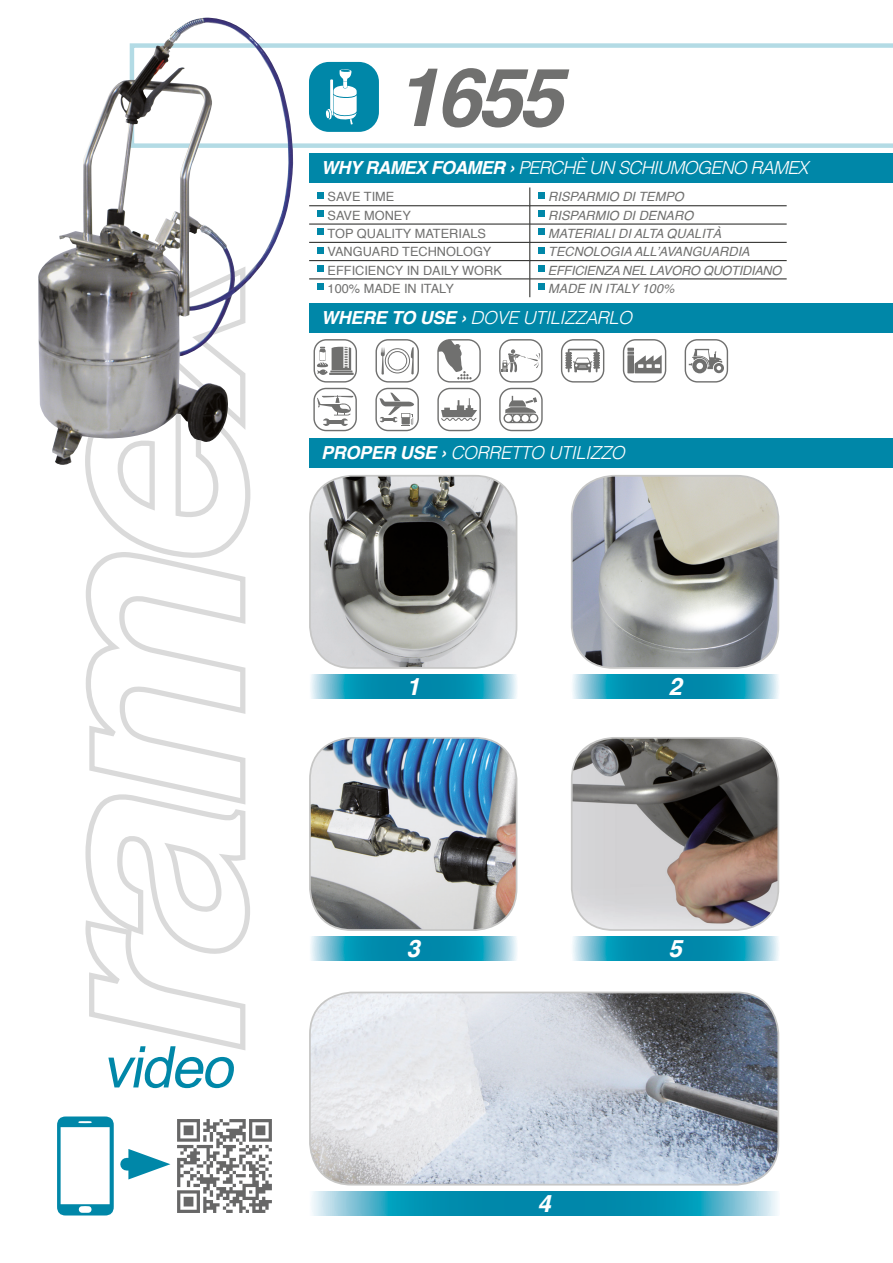
<style>
.page{position:relative;width:893px;height:1263px;background:#fff}
.page>*{position:absolute;margin:0;border:0;box-sizing:border-box;transform-origin:0 0}
.t1{font:italic 700 81px "Helvetica";color:#70706f}
.t2{font:italic 57.6px "Arial";color:#0087a8}
.t3{font:italic 700 24px "Helvetica";color:#fff}
.t4{font:italic 300 18px "Helvetica";letter-spacing:-.02em;color:#fff}
.t5{font:italic 300 18px "Helvetica";letter-spacing:-.04em;color:#fff}
.t6{font:italic 12.75px "Helvetica";color:#70706f}
.t7{font:12.75px "Helvetica";color:#70706f}
.t8{font:italic 12.75px "Helvetica";letter-spacing:-.02em;color:#70706f}
.s1{font-weight:700}
</style>
<div class="page">
<svg style="left:85px;top:465px;width:166px;height:585px"></svg>
<svg style="left:294px;top:43px;width:599px;height:105px"></svg>
<div style="left:309px;top:153px;width:584px;height:30px;background:#0087a8"></div>
<div style="left:309px;top:303px;width:584px;height:30px;background:#0087a8"></div>
<div style="left:309px;top:438px;width:584px;height:29px;background:#0087a8"></div>
<hr style="left:309px;top:205px;width:221px;height:1px;background:#1d1d1b">
<hr style="left:530px;top:205px;width:257px;height:1px;background:#1d1d1b">
<hr style="left:309px;top:224px;width:221px;height:1px;background:#1d1d1b">
<hr style="left:530px;top:224px;width:257px;height:1px;background:#1d1d1b">
<hr style="left:309px;top:242px;width:221px;height:1px;background:#1d1d1b">
<hr style="left:530px;top:242px;width:257px;height:1px;background:#1d1d1b">
<hr style="left:309px;top:260px;width:221px;height:1px;background:#1d1d1b">
<hr style="left:530px;top:260px;width:257px;height:1px;background:#1d1d1b">
<hr style="left:309px;top:279px;width:221px;height:1px;background:#1d1d1b">
<hr style="left:530px;top:279px;width:257px;height:1px;background:#1d1d1b">
<svg style="left:530px;top:187px;width:1px;height:110px"></svg>
<svg style="left:318px;top:192px;width:6px;height:6px"></svg>
<div style="left:538px;top:192px;width:7px;height:6px;background:#0087a8"></div>
<div style="left:318px;top:210px;width:6px;height:7px;background:#0087a8"></div>
<div style="left:538px;top:210px;width:7px;height:7px;background:#0087a8"></div>
<svg style="left:318px;top:229px;width:6px;height:6px"></svg>
<div style="left:538px;top:229px;width:7px;height:6px;background:#0087a8"></div>
<svg style="left:318px;top:247px;width:6px;height:6px"></svg>
<div style="left:538px;top:247px;width:7px;height:6px;background:#0087a8"></div>
<div style="left:318px;top:265px;width:6px;height:7px;background:#0087a8"></div>
<div style="left:538px;top:265px;width:7px;height:7px;background:#0087a8"></div>
<svg style="left:318px;top:284px;width:6px;height:6px"></svg>
<div style="left:538px;top:284px;width:7px;height:6px;background:#0087a8"></div>
<svg style="left:439px;top:341px;width:33px;height:38px"></svg>
<div style="left:437px;top:339px;width:44px;height:44px;border:1px solid #70706f;border-radius:12px"></div>
<div style="left:375px;top:339px;width:44px;height:44px;border:1px solid #70706f;border-radius:12px"></div>
<svg style="left:381px;top:347px;width:4px;height:28px"></svg>
<svg style="left:410px;top:347px;width:4px;height:27px"></svg>
<div style="left:385px;top:348px;width:25px;height:25px;border:1px solid #70706f;border-radius:50%"></div>
<div style="left:388px;top:351px;width:19px;height:20px;border:1px solid #70706f;border-radius:50%"></div>
<div style="left:314px;top:339px;width:43px;height:44px;border:1px solid #70706f;border-radius:12px"></div>
<hr style="left:329px;top:373px;width:25px;height:2px;background:#70706f">
<hr style="left:330px;top:370px;width:22px;height:2px;background:#70706f">
<svg style="left:317px;top:347px;width:34px;height:28px"></svg>
<div style="left:623px;top:339px;width:43px;height:44px;border:1px solid #70706f;border-radius:12px"></div>
<svg style="left:627px;top:348px;width:35px;height:25px"></svg>
<div style="left:499px;top:339px;width:44px;height:44px;border:1px solid #70706f;border-radius:12px"></div>
<svg style="left:502px;top:349px;width:39px;height:23px"></svg>
<div style="left:561px;top:339px;width:43px;height:44px;border:1px solid #70706f;border-radius:12px"></div>
<svg style="left:560px;top:349px;width:45px;height:23px"></svg>
<div style="left:685px;top:339px;width:43px;height:44px;border:1px solid #70706f;border-radius:12px"></div>
<svg style="left:689px;top:349px;width:35px;height:24px"></svg>
<div style="left:313px;top:388px;width:44px;height:43px;border:1px solid #70706f;border-radius:12px"></div>
<svg style="left:317px;top:395px;width:36px;height:31px"></svg>
<div style="left:375px;top:388px;width:44px;height:43px;border:1px solid #70706f;border-radius:12px"></div>
<svg style="left:379px;top:393px;width:35px;height:33px"></svg>
<div style="left:437px;top:388px;width:44px;height:43px;border:1px solid #70706f;border-radius:12px"></div>
<svg style="left:441px;top:398px;width:36px;height:23px"></svg>
<div style="left:499px;top:388px;width:44px;height:43px;border:1px solid #70706f;border-radius:12px"></div>
<svg style="left:503px;top:396px;width:35px;height:27px"></svg>
<div style="left:309px;top:62px;width:70px;height:70px;background:#0087a8;border-radius:20px"></div>
<svg style="left:325px;top:69px;width:32px;height:56px"></svg>
<img style="left:572px;top:476px;width:206px;height:192px">
<div style="left:571px;top:475px;width:208px;height:194px;border:2px solid #c7c7c6;border-radius:42px"></div>
<img style="left:572px;top:738px;width:206px;height:192px">
<div style="left:571px;top:737px;width:208px;height:194px;border:2px solid #c7c7c6;border-radius:42px"></div>
<img style="left:310px;top:476px;width:207px;height:192px">
<div style="left:309px;top:475px;width:208px;height:194px;border:2px solid #c7c7c6;border-radius:42px"></div>
<img style="left:310px;top:993px;width:468px;height:192px">
<div style="left:309px;top:991px;width:470px;height:194px;border:2px solid #c7c7c6;border-radius:42px"></div>
<svg style="left:572px;top:674px;width:207px;height:25px;background:#2ea1bd"></svg>
<svg style="left:310px;top:674px;width:207px;height:25px;background:#2ea1bd"></svg>
<svg style="left:310px;top:936px;width:207px;height:25px;background:#2ea1bd"></svg>
<svg style="left:311px;top:1191px;width:467px;height:24px;background:#2da1bd"></svg>
<svg style="left:572px;top:936px;width:207px;height:25px;background:#2ea1bd"></svg>
<img style="left:310px;top:738px;width:207px;height:192px">
<div style="left:309px;top:737px;width:208px;height:194px;border:2px solid #c7c7c6;border-radius:42px"></div>
<img style="left:177px;top:1119px;width:95px;height:94px">
<svg style="left:57px;top:1116px;width:57px;height:99px"></svg>
<div style="left:127px;top:1158px;width:19px;height:12px;background:#0087a8"></div>
<svg style="left:128px;top:1149px;width:42px;height:30px"></svg>
<img style="left:38px;top:18px;width:256px;height:447px">
<h1 class="t1" style="left:395px;top:31px;width:169px">1655</h1>
<h3 class="t5" style="left:321px;top:153px;width:489px"><span class="s1">WHY RAMEX FOAMER ›</span> PERCHÈ UN SCHIUMOGENO RAMEX</h3>
<p class="t7" style="left:328px;top:187px;width:68px">SAVE TIME</p>
<p class="t6" style="left:548px;top:187px;width:137px">RISPARMIO DI TEMPO</p>
<p class="t7" style="left:328px;top:205px;width:85px">SAVE MONEY</p>
<p class="t6" style="left:548px;top:205px;width:146px">RISPARMIO DI DENARO</p>
<p class="t7" style="left:328px;top:224px;width:160px">TOP QUALITY MATERIALS</p>
<p class="t6" style="left:548px;top:223px;width:174px">MATERIALI DI ALTA QUALITÀ</p>
<p class="t7" style="left:328px;top:242px;width:165px">VANGUARD TECHNOLOGY</p>
<p class="t6" style="left:548px;top:242px;width:203px">TECNOLOGIA ALL’AVANGUARDIA</p>
<p class="t7" style="left:328px;top:260px;width:176px">EFFICIENCY IN DAILY WORK</p>
<p class="t8" style="left:548px;top:260px;width:235px">EFFICIENZA NEL LAVORO QUOTIDIANO</p>
<p class="t7" style="left:328px;top:279px;width:128px">100% MADE IN ITALY</p>
<p class="t6" style="left:548px;top:278px;width:128px">MADE IN ITALY 100%</p>
<h3 class="t4" style="left:321px;top:303px;width:312px"><span class="s1">WHERE TO USE ›</span> DOVE UTILIZZARLO</h3>
<h3 class="t4" style="left:321px;top:437px;width:305px"><span class="s1">PROPER USE ›</span> CORRETTO UTILIZZO</h3>
<h3 class="t3" style="left:407px;top:667px;width:15px">1</h3>
<h3 class="t3" style="left:668px;top:667px;width:15px">2</h3>
<h2 class="t2" style="left:102px;top:1029px;width:146px">video</h2>
<h3 class="t3" style="left:407px;top:929px;width:15px">3</h3>
<h3 class="t3" style="left:537px;top:1183px;width:15px">4</h3>
<h3 class="t3" style="left:668px;top:929px;width:15px">5</h3>
</div>
